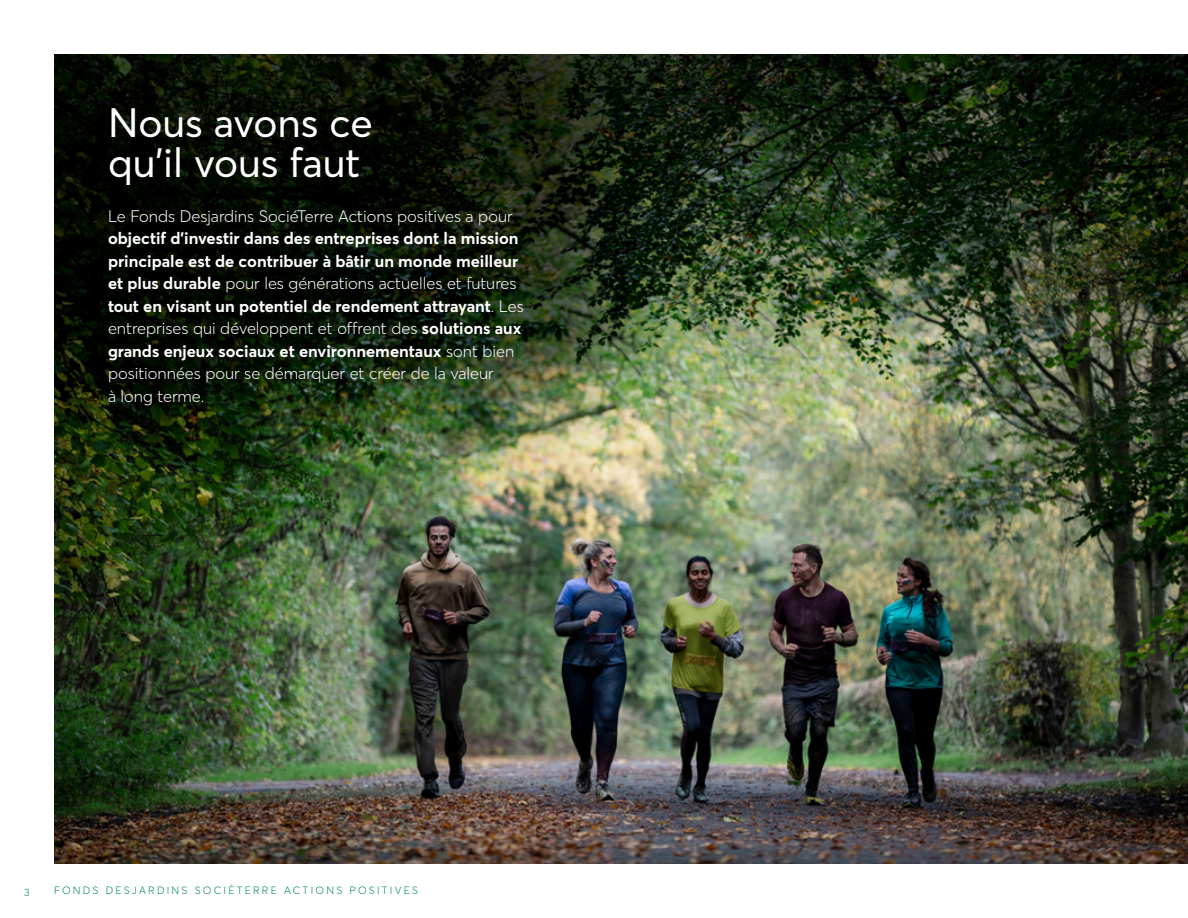
<style>
.page{position:relative;width:1188px;height:918px;background:#fff}
.page>*{position:absolute;margin:0;border:0;box-sizing:border-box;transform-origin:0 0}
.t1{font:40.5px/40.5px "Desjardins Sans";color:#fff}
.t2{font:700 16.5px/22.5px "Desjardins Sans";color:#fff}
.t3{font:300 10.5px "Desjardins Sans";letter-spacing:.21em;color:#00874e}
.s1{font-weight:300}
</style>
<div class="page">
<img style="left:54px;top:54px;width:1134px;height:810px">
<h3 class="t1" style="left:108px;top:102px;width:266px">Nous avons ce qu’il vous faut</h3>
<p class="t2" style="left:108px;top:205px;width:417px"><span class="s1">Le Fonds Desjardins SociéTerre Actions positives a pour </span>objectif d’investir dans des entreprises dont la mission principale est de contribuer à bâtir un monde meilleur et plus durable <span class="s1">pour les générations actuelles et futures </span>tout en visant un potentiel de rendement attrayant<span class="s1">. Les entreprises qui développent et offrent des</span> solutions aux grands enjeux sociaux et environnementaux <span class="s1">sont bien positionnées pour se démarquer et créer de la valeur<br>à long terme.</span></p>
<p class="t3" style="left:24px;top:886px;width:7px">3</p>
<p class="t3" style="left:54px;top:884px;width:366px">FONDS DESJARDINS SOCIÉTERRE ACTIONS POSITIVES</p>
</div>
